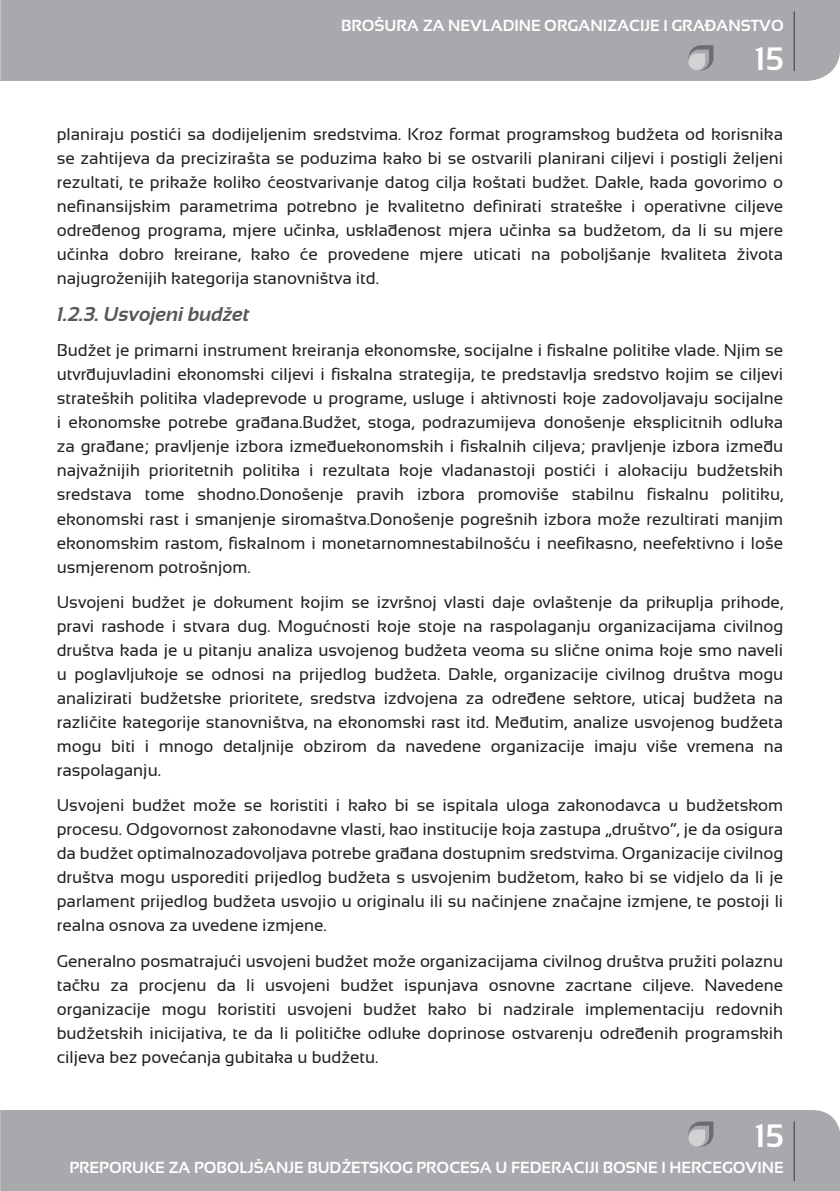
<style>
.page{position:relative;width:840px;height:1191px;background:#fff}
.page>*{position:absolute;margin:0;border:0;box-sizing:border-box;transform-origin:0 0}
.t1{font:700 32.4px "Sansation";color:#fff}
.t2{font:italic 700 20px "Sansation";color:#57585a}
.t3{font:17px/24px "Sansation";color:#231f20;text-align:justify}
.t4{font:700 16px "Sansation";color:#fff}
</style>
<div class="page">
<div style="left:0;top:1110px;width:839px;height:81px;background:#a8a9ad"></div>
<div style="left:1px;top:0;width:838px;height:81px;background:#a8a9ad"></div>
<svg style="left:0;top:0;width:1px;height:81px"></svg>
<hr style="left:793px;top:11px;width:1px;height:60px;background:#57585a">
<hr style="left:793px;top:1121px;width:1px;height:60px;background:#57585a">
<svg style="left:688px;top:45px;width:25px;height:25px"></svg>
<svg style="left:688px;top:1121px;width:25px;height:25px"></svg>
<p class="t4" style="left:341px;top:17px;width:444px">BROŠURA ZA NEVLADINE ORGANIZACIJE I GRAĐANSTVO</p>
<h1 class="t1" style="left:754px;top:41px;width:31px">15</h1>
<p class="t3" style="left:57px;top:122px;width:727px">planiraju postići sa dodijeljenim sredstvima. Kroz format programskog budžeta od korisnika se zahtijeva da precizirašta se poduzima kako bi se ostvarili planirani ciljevi i postigli željeni rezultati, te prikaže koliko ćeostvarivanje datog cilja koštati budžet. Dakle, kada govorimo o nefinansijskim parametrima potrebno je kvalitetno definirati strateške i operativne ciljeve određenog programa, mjere učinka, usklađenost mjera učinka sa budžetom, da li su mjere učinka dobro kreirane, kako će provedene mjere uticati na poboljšanje kvaliteta života najugroženijih kategorija stanovništva itd.</p>
<p class="t2" style="left:57px;top:303px;width:194px">1.2.3. Usvojeni budžet</p>
<p class="t3" style="left:57px;top:338px;width:727px">Budžet je primarni instrument kreiranja ekonomske, socijalne i fiskalne politike vlade. Njim se utvrđujuvladini ekonomski ciljevi i fiskalna strategija, te predstavlja sredstvo kojim se ciljevi strateških politika vladeprevode u programe, usluge i aktivnosti koje zadovoljavaju socijalne i ekonomske potrebe građana.Budžet, stoga, podrazumijeva donošenje eksplicitnih odluka za građane; pravljenje izbora izmeđuekonomskih i fiskalnih ciljeva; pravljenje izbora između najvažnijih prioritetnih politika i rezultata koje vladanastoji postići i alokaciju budžetskih sredstava tome shodno.Donošenje pravih izbora promoviše stabilnu fiskalnu politiku, ekonomski rast i smanjenje siromaštva.Donošenje pogrešnih izbora može rezultirati manjim ekonomskim rastom, fiskalnom i monetarnomnestabilnošću i neefikasno, neefektivno i loše usmjerenom potrošnjom.</p>
<p class="t3" style="left:57px;top:590px;width:727px">Usvojeni budžet je dokument kojim se izvršnoj vlasti daje ovlaštenje da prikuplja prihode, pravi rashode i stvara dug. Mogućnosti koje stoje na raspolaganju organizacijama civilnog društva kada je u pitanju analiza usvojenog budžeta veoma su slične onima koje smo naveli u poglavljukoje se odnosi na prijedlog budžeta. Dakle, organizacije civilnog društva mogu analizirati budžetske prioritete, sredstva izdvojena za određene sektore, uticaj budžeta na različite kategorije stanovništva, na ekonomski rast itd. Međutim, analize usvojenog budžeta mogu biti i mnogo detaljnije obzirom da navedene organizacije imaju više vremena na raspolaganju.</p>
<p class="t3" style="left:57px;top:793px;width:727px">Usvojeni budžet može se koristiti i kako bi se ispitala uloga zakonodavca u budžetskom procesu. Odgovornost zakonodavne vlasti, kao institucije koja zastupa „društvo“, je da osigura da budžet optimalnozadovoljava potrebe građana dostupnim sredstvima. Organizacije civilnog društva mogu usporediti prijedlog budžeta s usvojenim budžetom, kako bi se vidjelo da li je parlament prijedlog budžeta usvojio u originalu ili su načinjene značajne izmjene, te postoji li realna osnova za uvedene izmjene.</p>
<p class="t3" style="left:57px;top:949px;width:727px">Generalno posmatrajući usvojeni budžet može organizacijama civilnog društva pružiti polaznu tačku za procjenu da li usvojeni budžet ispunjava osnovne zacrtane ciljeve. Navedene organizacije mogu koristiti usvojeni budžet kako bi nadzirale implementaciju redovnih budžetskih inicijativa, te da li političke odluke doprinose ostvarenju određenih programskih ciljeva bez povećanja gubitaka u budžetu.</p>
<h1 class="t1" style="left:754px;top:1117px;width:31px">15</h1>
<p class="t4" style="left:69px;top:1158px;width:715px">PREPORUKE ZA POBOLJŠANJE BUDŽETSKOG PROCESA U FEDERACIJI BOSNE I HERCEGOVINE</p>
</div>
